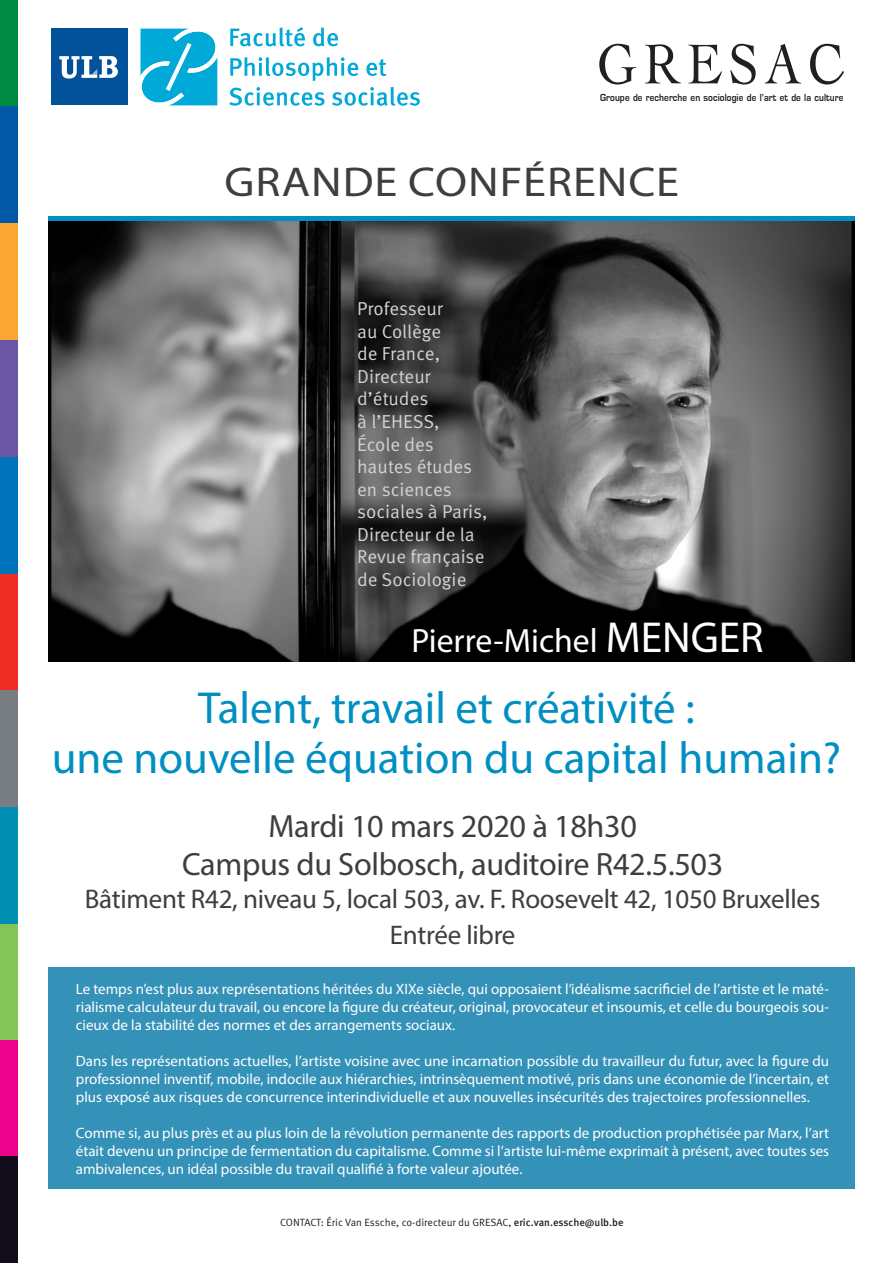
<style>
.page{position:relative;width:893px;height:1263px;background:#fff}
.page>*{position:absolute;margin:0;border:0;box-sizing:border-box;transform-origin:0 0}
.t1{font:59.03px "Cochin";letter-spacing:.125em;color:#231f20;scale:.87 1}
.t2{font:45px "Myriad Pro";color:#008fc2}
.t3{font:41.85px "Myriad Pro";letter-spacing:.02em;color:#3e3e3f;scale:1.11 1}
.t4{font:33.75px "Myriad Pro";color:#fff}
.t5{font:32.25px/38.7px "Myriad Pro";letter-spacing:-.01em;color:#3e3e3f;text-align:center}
.t6{font:27px "Myriad Pro";letter-spacing:-.01em;color:#3e3e3f}
.t7{font:18.75px/22.5px "Meta Pro Norm";color:#d1d2d4}
.t8{font:15px/18px "Myriad Pro";color:#fff;text-align:justify}
.t9{font:700 10.65px "Eurostile";letter-spacing:.01em;color:#231f20;scale:.87 1}
.t10{font:10.5px "Meta Pro Norm";color:#231f20}
.s1{font-size:43.5px}
.s2{font-family:"Meta Pro";font-weight:500}
</style>
<div class="page">
<div style="left:49px;top:967px;width:806px;height:221px;background:#3491b8"></div>
<div style="left:0;top:1040px;width:17px;height:117px;background:#ed028c"></div>
<div style="left:0;top:1157px;width:17px;height:106px;background:#120b19"></div>
<div style="left:0;top:923px;width:17px;height:117px;background:#83c559"></div>
<div style="left:0;top:573px;width:17px;height:117px;background:#ee2e22"></div>
<div style="left:0;top:457px;width:17px;height:116px;background:#0072bc"></div>
<div style="left:0;top:807px;width:17px;height:116px;background:#008fb3"></div>
<div style="left:0;top:106px;width:17px;height:117px;background:#0158a6"></div>
<div style="left:0;top:0;width:17px;height:106px;background:#008942"></div>
<div style="left:0;top:340px;width:17px;height:117px;background:#6a56a4"></div>
<div style="left:0;top:690px;width:17px;height:117px;background:#787d83"></div>
<div style="left:0;top:223px;width:17px;height:117px;background:#faa633"></div>
<div style="left:51px;top:29px;width:77px;height:76px;background:#01529a"></div>
<svg style="left:59px;top:56px;width:59px;height:23px"></svg>
<svg style="left:230px;top:27px;width:75px;height:20px"></svg>
<svg style="left:313px;top:27px;width:25px;height:19px"></svg>
<svg style="left:230px;top:57px;width:128px;height:24px"></svg>
<svg style="left:366px;top:59px;width:20px;height:17px"></svg>
<svg style="left:229px;top:87px;width:96px;height:19px"></svg>
<svg style="left:332px;top:87px;width:88px;height:19px"></svg>
<svg style="left:141px;top:29px;width:76px;height:76px"></svg>
<img style="left:49px;top:221px;width:806px;height:441px">
<div style="left:49px;top:216px;width:806px;height:5px;background:#008fc2"></div>
<p class="t1" style="left:597px;top:30px;width:285px">GRESAC</p>
<p class="t9" style="left:600px;top:91px;width:281px">Groupe de recherche en sociologie de l’art et de la culture</p>
<p class="t3" style="left:225px;top:156px;width:411px">GRANDE CONFÉRENCE</p>
<p class="t7" style="left:357px;top:296px;width:87px">Professeur</p>
<p class="t7" style="left:357px;top:319px;width:86px">au Collège</p>
<p class="t7" style="left:357px;top:341px;width:84px">de France,</p>
<p class="t7" style="left:357px;top:364px;width:75px">Directeur d’études</p>
<p class="t7" style="left:357px;top:409px;width:84px">à l’EHESS,</p>
<p class="t7" style="left:357px;top:431px;width:116px">École des hautes études en sciences</p>
<p class="t7" style="left:357px;top:499px;width:132px">sociales à Paris,<br>Directeur de la<br>Revue française de Sociologie</p>
<p class="t4" style="left:411px;top:620px;width:354px">Pierre-Michel <span class="s1">MENGER</span></p>
<p class="t2" style="left:198px;top:680px;width:498px">Talent, travail et créativité :</p>
<p class="t2" style="left:52px;top:730px;width:791px">une nouvelle équation du capital humain?</p>
<p class="t5" style="left:182px;top:806px;width:543px">Mardi 10 mars 2020 à 18h30<br>Campus du Solbosch, auditoire R42.5.503</p>
<p class="t6" style="left:85px;top:882px;width:737px">Bâtiment R42, niveau 5, local 503, av. F. Roosevelt 42, 1050 Bruxelles</p>
<p class="t6" style="left:390px;top:918px;width:127px">Entrée libre</p>
<p class="t8" style="left:76px;top:980px;width:755px">Le temps n’est plus aux représentations héritées du XIXe siècle, qui opposaient l’idéalisme sacrificiel de l’artiste et le maté&shy;rialisme calculateur du travail, ou encore la figure du créateur, original, provocateur et insoumis, et celle du bourgeois sou&shy;cieux de la stabilité des normes et des arrangements sociaux.</p>
<p class="t8" style="left:76px;top:1052px;width:755px">Dans les représentations actuelles, l’artiste voisine avec une incarnation possible du travailleur du futur, avec la figure du professionnel inventif, mobile, indocile aux hiérarchies, intrinsèquement motivé, pris dans une économie de l’incertain, et plus exposé aux risques de concurrence interindividuelle et aux nouvelles insécurités des trajectoires professionnelles.</p>
<p class="t8" style="left:76px;top:1124px;width:755px">Comme si, au plus près et au plus loin de la révolution permanente des rapports de production prophétisée par Marx, l’art était devenu un principe de fermentation du capitalisme. Comme si l’artiste lui-même exprimait à présent, avec toutes ses ambivalences, un idéal possible du travail qualifié à forte valeur ajoutée.</p>
<p class="t10" style="left:280px;top:1214px;width:345px">CONTACT: Éric Van Essche, co-directeur du GRESAC, <span class="s2">eric.van.essche@ulb.be</span></p>
</div>
